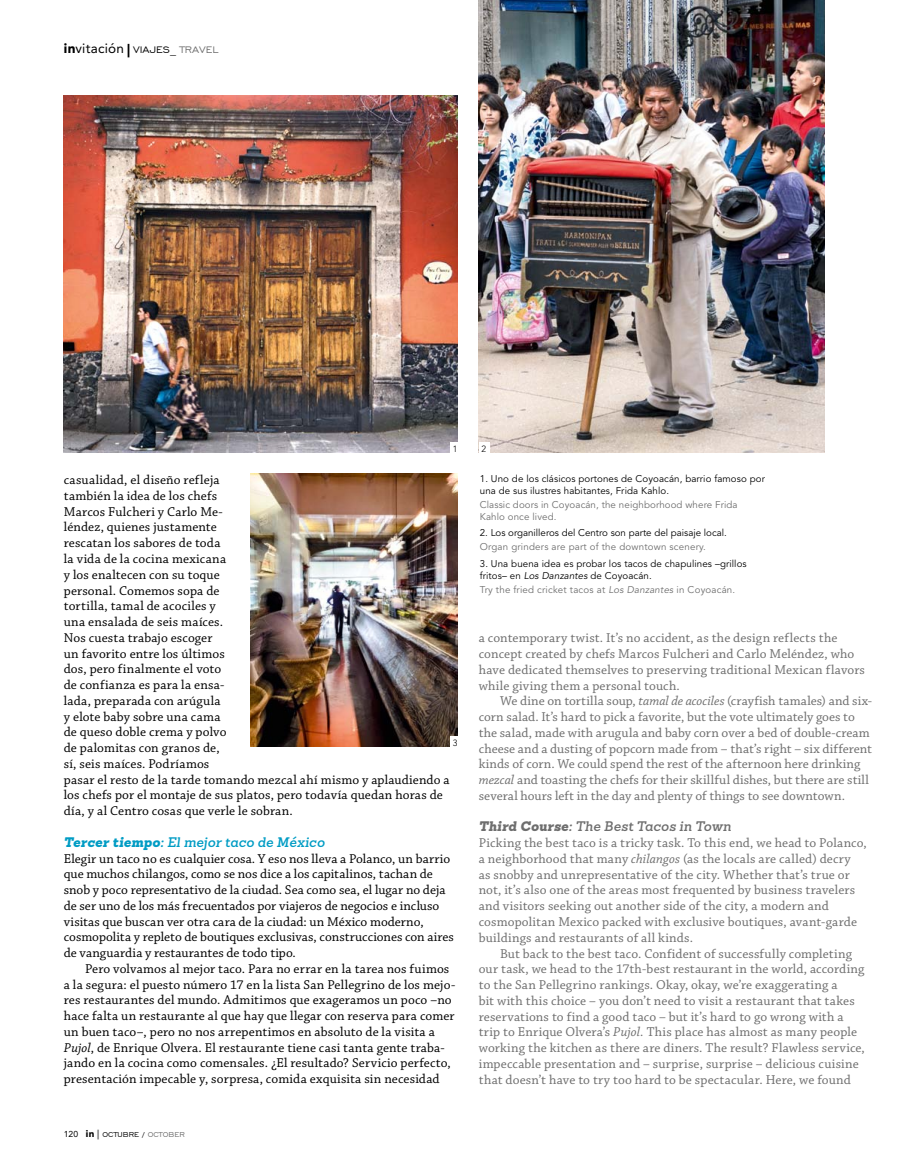
<style>
.page{position:relative;width:905px;height:1170px;background:#fff}
.page>*{position:absolute;margin:0;border:0;box-sizing:border-box;transform-origin:0 0}
.t1{font:13.5px/15.8px "Chaparral Pro";letter-spacing:.01em;color:#6e6e6e}
.t2{font:13.5px/15.8px "Chaparral Pro";letter-spacing:.01em;color:#000}
.t3{font:italic 600 13.5px "Sanchez";letter-spacing:.005em;color:#009cc4}
.t4{font:italic 600 13.5px "Sanchez";letter-spacing:.015em;color:#6e6e6e}
.t5{font:13.5px "Avenir";letter-spacing:.02em;color:#000}
.t6{font:9.75px/12px "Avenir";letter-spacing:.01em;color:#000}
.t7{font:9.75px/12px "Avenir";letter-spacing:.02em;color:#6e6e6e}
.t8{font:9px "Engravers Gothic BT";letter-spacing:.005em;color:#000}
.t9{font:300 9px "Avenir";color:#000}
.s1{font-weight:900}
.s2{font-family:"Engravers Gothic BT";font-size:12px}
.s3{font-family:"Engravers Gothic BT";font-size:12px;color:#6e6e6e}
.s4{font-style:italic}
.s5{font-family:"Avenir";font-size:8.55px}
.s6{font-family:"Avenir";font-weight:900;font-size:9.75px}
.s7{font-family:"Avenir";font-weight:900;font-size:9.75px;color:#6e6e6e}
.s8{color:#6e6e6e}
</style>
<div class="page">
<img style="left:250px;top:473px;width:207px;height:273px">
<img style="left:64px;top:96px;width:393px;height:356px">
<img style="left:478px;top:0;width:346px;height:452px">
<div style="left:449px;top:442px;width:11px;height:17px;background:#fff"></div>
<div style="left:478px;top:442px;width:11px;height:17px;background:#fff"></div>
<div style="left:449px;top:736px;width:11px;height:12px;background:#fff"></div>
<p class="t5" style="left:64px;top:41px;width:149px"><span class="s1">in</span>vitación <span class="s1">|</span> <span class="s2">VIAJES_</span> <span class="s3">TRAVEL</span></p>
<p class="t9" style="left:452px;top:443px;width:6px">1</p>
<p class="t9" style="left:481px;top:443px;width:6px">2</p>
<p class="t2" style="left:64px;top:472px;width:387px">casualidad, el diseño refleja<br>también la idea de los chefs<br>Marcos Fulcheri y Carlo Me-<br>léndez, quienes justamente<br>rescatan los sabores de toda<br>la vida de la cocina mexicana<br>y los enaltecen con su toque<br>personal. Comemos sopa de<br>tortilla, tamal de acociles y<br>una ensalada de seis maíces.<br>Nos cuesta trabajo escoger<br>un favorito entre los últimos<br>dos, pero finalmente el voto<br>de confianza es para la ensa-<br>lada, preparada con arúgula<br>y elote baby sobre una cama<br>de queso doble crema y polvo<br>de palomitas con granos de,<br>sí, seis maíces. Podríamos<br>pasar el resto de la tarde tomando mezcal ahí mismo y aplaudiendo a los chefs por el montaje de sus platos, pero todavía quedan horas de día, y al Centro cosas que verle le sobran.</p>
<p class="t3" style="left:64px;top:832px;width:262px"><span class="s1">Tercer tiempo:</span> El mejor taco de México</p>
<p class="t2" style="left:64px;top:850px;width:391px">Elegir un taco no es cualquier cosa. Y eso nos lleva a Polanco, un barrio que muchos chilangos, como se nos dice a los capitalinos, tachan de snob y poco representativo de la ciudad. Sea como sea, el lugar no deja de ser uno de los más frecuentados por viajeros de negocios e incluso visitas que buscan ver otra cara de la ciudad: un México moderno, cosmopolita y repleto de boutiques exclusivas, construcciones con aires de vanguardia y restaurantes de todo tipo.</p>
<p class="t2" style="left:64px;top:961px;width:393px;text-indent:21px">Pero volvamos al mejor taco. Para no errar en la tarea nos fuimos a la segura: el puesto número 17 en la lista San Pellegrino de los mejo&shy;res restaurantes del mundo. Admitimos que exageramos un poco –no hace falta un restaurante al que hay que llegar con reserva para comer un buen taco–, pero no nos arrepentimos en absoluto de la visita a <span class="s4">Pujol</span>, de Enrique Olvera. El restaurante tiene casi tanta gente traba&shy;jando en la cocina como comensales. ¿El resultado? Servicio perfecto, presentación impecable y, sorpresa, comida exquisita sin necesidad</p>
<p class="t9" style="left:452px;top:737px;width:6px">3</p>
<p class="t8" style="left:64px;top:1129px;width:122px"><span class="s5">120</span> <span class="s6">in</span> <span class="s7">|</span> octubre / <span class="s8">october</span></p>
<p class="t6" style="left:479px;top:472px;width:286px">1. Uno de los clásicos portones de Coyoacán, barrio famoso por una de sus ilustres habitantes, Frida Kahlo.</p>
<p class="t7" style="left:479px;top:499px;width:259px">Classic doors in Coyoacán, the neighborhood where Frida<br>Kahlo once lived.</p>
<p class="t6" style="left:479px;top:527px;width:248px">2. Los organilleros del Centro son parte del paisaje local.</p>
<p class="t7" style="left:479px;top:541px;width:227px">Organ grinders are part of the downtown scenery.</p>
<p class="t6" style="left:479px;top:557px;width:268px">3. Una buena idea es probar los tacos de chapulines –grillos fritos– en <span class="s4">Los Danzantes</span> de Coyoacán.</p>
<p class="t7" style="left:479px;top:583px;width:257px">Try the fried cricket tacos at <span class="s4">Los Danzantes</span> in Coyoacán.</p>
<p class="t1" style="left:478px;top:630px;width:387px">a contemporary twist. It’s no accident, as the design reflects the concept created by chefs Marcos Fulcheri and Carlo Meléndez, who have dedicated themselves to preserving traditional Mexican flavors while giving them a personal touch.</p>
<p class="t1" style="left:478px;top:693px;width:395px;text-indent:21px">We dine on tortilla soup, <span class="s4">tamal de acociles</span> (crayfish tamales) and six&shy;corn salad. It’s hard to pick a favorite, but the vote ultimately goes to the salad, made with arugula and baby corn over a bed of double-cream cheese and a dusting of popcorn made from – that’s right – six different kinds of corn. We could spend the rest of the afternoon here drinking <span class="s4">mezcal</span> and toasting the chefs for their skillful dishes, but there are still several hours left in the day and plenty of things to see downtown.</p>
<p class="t4" style="left:478px;top:817px;width:254px"><span class="s1">Third Course:</span> The Best Tacos in Town</p>
<p class="t1" style="left:478px;top:835px;width:389px">Picking the best taco is a tricky task. To this end, we head to Polanco, a neighborhood that many <span class="s4">chilangos</span> (as the locals are called) decry<br>as snobby and unrepresentative of the city. Whether that’s true or not, it’s also one of the areas most frequented by business travelers and visitors seeking out another side of the city, a modern and cosmopolitan Mexico packed with exclusive boutiques, avant-garde buildings and restaurants of all kinds.</p>
<p class="t1" style="left:478px;top:945px;width:387px;text-indent:21px">But back to the best taco. Confident of successfully completing our task, we head to the 17th-best restaurant in the world, according to the San Pellegrino rankings. Okay, okay, we’re exaggerating a<br>bit with this choice – you don’t need to visit a restaurant that takes reservations to find a good taco – but it’s hard to go wrong with a trip to Enrique Olvera’s <span class="s4">Pujol.</span> This place has almost as many people working the kitchen as there are diners. The result? Flawless service, impeccable presentation and – surprise, surprise – delicious cuisine that doesn’t have to try too hard to be spectacular. Here, we found</p>
</div>
